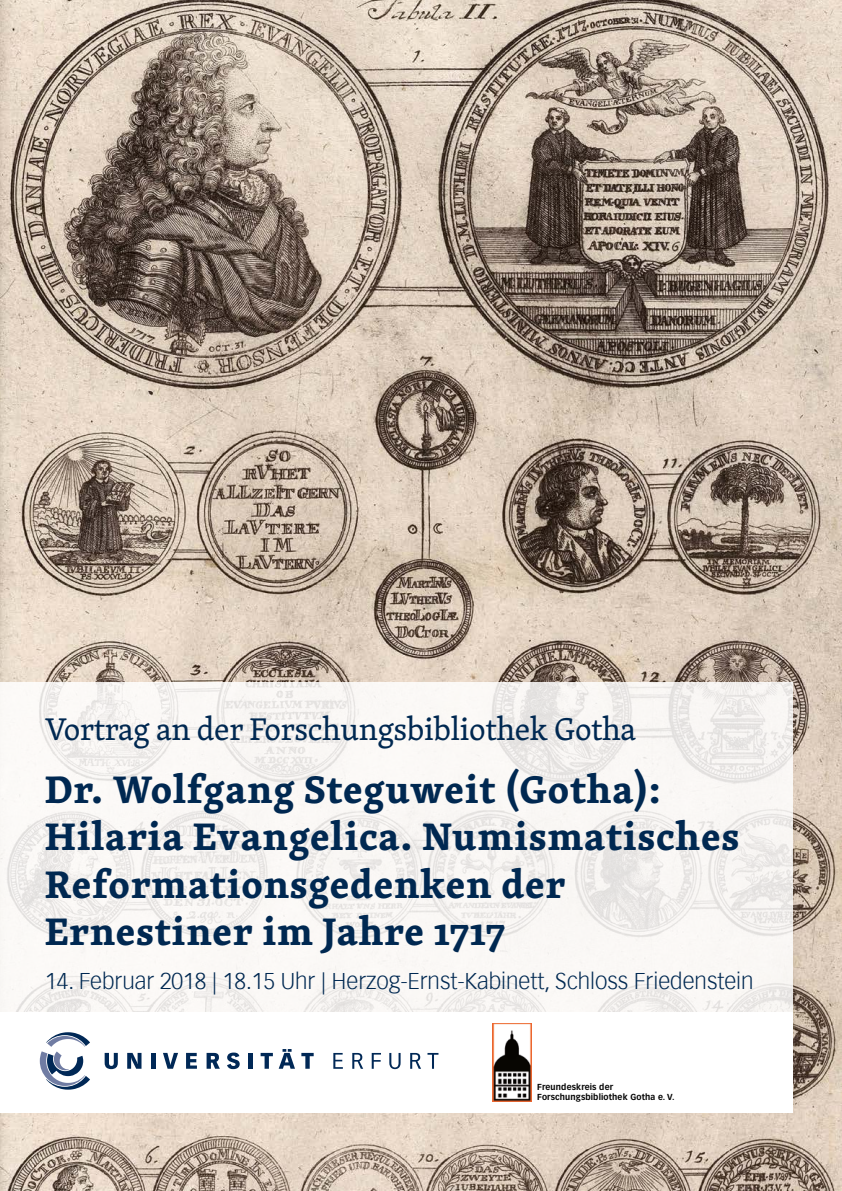
<style>
.page{position:relative;width:842px;height:1191px;background:#fff}
.page>*{position:absolute;margin:0;border:0;box-sizing:border-box;transform-origin:0 0}
.t1{font:700 39.5px/47.3px "Skolar";letter-spacing:.02em;color:#002851}
.t2{font:32.2px "Skolar";letter-spacing:-.01em;color:#002851}
.t3{font:300 22.3px "Vectora LH";color:#002851}
.t4{font:700 8.6px/10.3px "Vectora LH";color:#000}
</style>
<div class="page">
<img style="left:0;top:0;width:842px;height:1191px">
<div style="left:0;top:1012px;width:792px;height:101px;background:#fff"></div>
<svg style="left:0;top:682px;width:792px;height:342px;fill:#f9f7f5"></svg>
<svg style="left:279px;top:1049px;width:16px;height:19px"></svg>
<svg style="left:105px;top:1053px;width:13px;height:16px"></svg>
<svg style="left:127px;top:1053px;width:14px;height:15px"></svg>
<hr style="left:151px;top:1053px;width:4px;height:15px;background:#002856">
<svg style="left:163px;top:1053px;width:15px;height:15px"></svg>
<svg style="left:186px;top:1053px;width:11px;height:15px"></svg>
<svg style="left:207px;top:1053px;width:13px;height:15px"></svg>
<svg style="left:227px;top:1052px;width:13px;height:17px"></svg>
<div style="left:248px;top:1053px;width:5px;height:15px;background:#002856"></div>
<svg style="left:261px;top:1053px;width:12px;height:15px"></svg>
<svg style="left:301px;top:1053px;width:13px;height:15px"></svg>
<svg style="left:333px;top:1053px;width:10px;height:15px"></svg>
<svg style="left:352px;top:1053px;width:11px;height:15px"></svg>
<svg style="left:372px;top:1053px;width:9px;height:15px"></svg>
<svg style="left:389px;top:1053px;width:12px;height:16px"></svg>
<svg style="left:410px;top:1053px;width:11px;height:15px"></svg>
<svg style="left:427px;top:1053px;width:11px;height:15px"></svg>
<svg style="left:40px;top:1032px;width:50px;height:57px"></svg>
<img style="left:492px;top:1023px;width:39px;height:78px">
<p class="t2" style="left:45px;top:705px;width:593px">Vortrag an der Forschungsbibliothek Gotha</p>
<p class="t1" style="left:45px;top:764px;width:695px">Dr. Wolfgang Steguweit (Gotha):<br>Hilaria Evangelica. Numismatisches<br>Reformationsgedenken der<br>Ernestiner im Jahre 1717</p>
<p class="t3" style="left:45px;top:968px;width:710px">14. Februar 2018 | 18.15 Uhr | Herzog-Ernst-Kabinett, Schloss Friedenstein</p>
<p class="t4" style="left:537px;top:1081px;width:139px">Freundeskreis der<br>Forschungsbibliothek Gotha e. V.</p>
</div>
